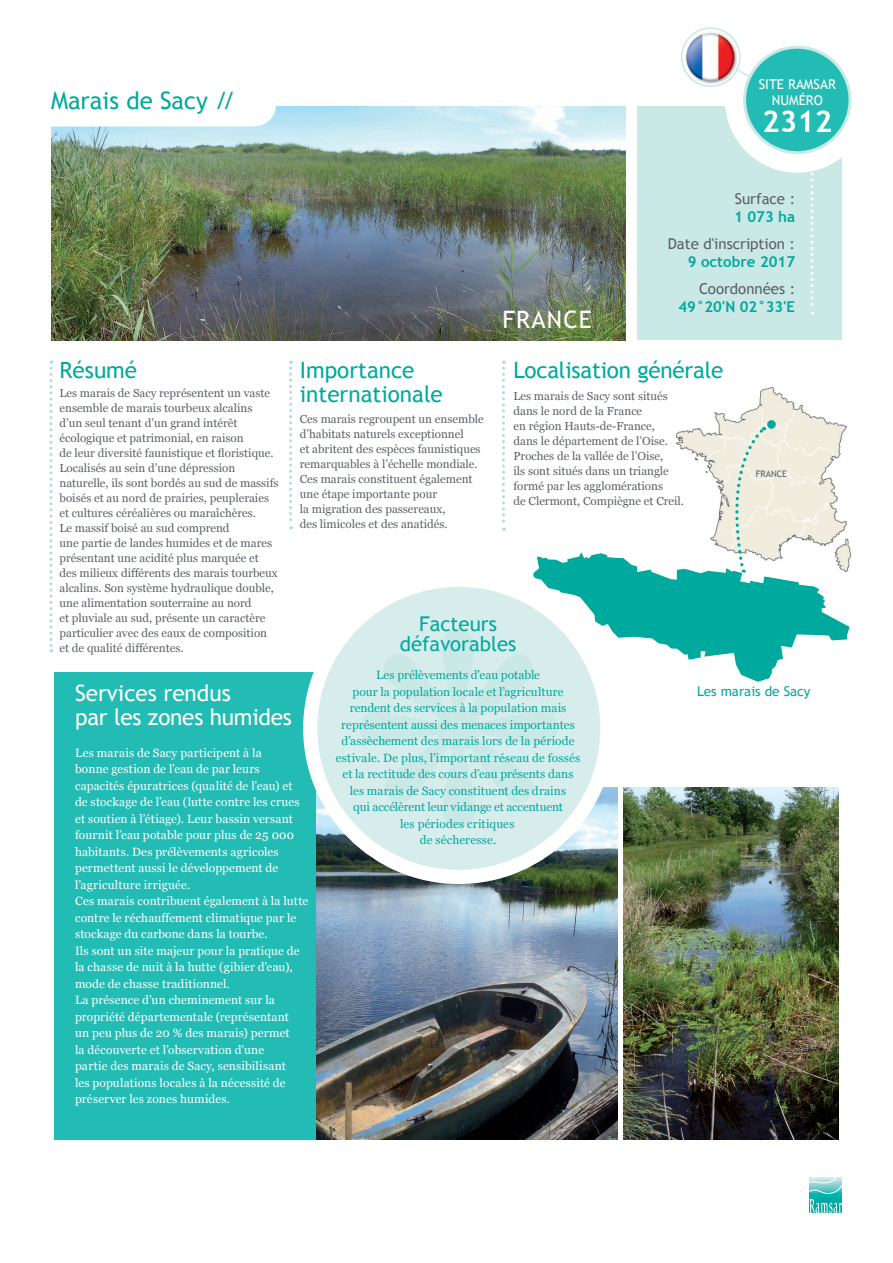
<style>
.page{position:relative;width:893px;height:1263px;background:#fff}
.page>*{position:absolute;margin:0;border:0;box-sizing:border-box;transform-origin:0 0}
.t1{font:700 30px "Trebuchet MS";color:#fff}
.t2{font:24px "Trebuchet MS";color:#00a99d}
.t3{font:24px "Trebuchet MS";letter-spacing:.05em;color:#fff}
.t4{font:22.5px "Trebuchet MS";color:#00a99d}
.t5{font:22.5px "Trebuchet MS";letter-spacing:-.01em;color:#fff}
.t6{font:20.4px "Trebuchet MS";color:#00a99d}
.t7{font:15px "Trebuchet MS";color:#5c6066}
.t8{font:700 15px "Trebuchet MS";color:#00a99d}
.t9{font:13.5px "Trebuchet MS";color:#fff}
.t10{font:13.5px "Trebuchet MS";color:#00a99d}
.t11{font:12px/16.5px "Georgia";letter-spacing:.01em;color:#fff}
.t12{font:12px/16.5px "Georgia";letter-spacing:.005em;color:#00a99d;text-align:center}
.t13{font:11.7px/15px "Georgia";color:#5c6066}
.t14{font:9px "Trebuchet MS";color:#5c6066}
</style>
<div class="page">
<div style="left:54px;top:672px;width:413px;height:468px;background:#22bcb5"></div>
<img style="left:51px;top:106px;width:574px;height:234px">
<div style="left:638px;top:106px;width:204px;height:234px;background:#c9e8e6"></div>
<div style="left:725px;top:28px;width:145px;height:145px;background:#fff;border-radius:50%"></div>
<div style="left:745px;top:47px;width:105px;height:106px;background:#22bcb5;border-radius:50%"></div>
<div style="left:743px;top:46px;width:108px;height:108px;border:3px solid #c9e8e6;border-radius:50%"></div>
<svg style="left:811px;top:170px;width:3px;height:145px"></svg>
<svg style="left:51px;top:106px;width:225px;height:20px"></svg>
<svg style="left:809px;top:1177px;width:33px;height:35px"></svg>
<div style="left:681px;top:27px;width:60px;height:60px;border:2px solid #c9e8e6;border-radius:50%"></div>
<svg style="left:738px;top:67px;width:13px;height:11px"></svg>
<img style="left:684px;top:29px;width:54px;height:57px">
<svg style="left:50px;top:361px;width:3px;height:291px"></svg>
<svg style="left:289px;top:361px;width:3px;height:168px"></svg>
<img style="left:624px;top:827px;width:215px;height:313px">
<img style="left:317px;top:794px;width:301px;height:346px">
<div style="left:303px;top:573px;width:311px;height:311px;background:#fff;border-radius:50%"></div>
<div style="left:317px;top:587px;width:283px;height:283px;background:#d6edec;border-radius:50%"></div>
<svg style="left:360px;top:361px;width:491px;height:466px"></svg>
<p class="t9" style="left:759px;top:76px;width:79px">SITE RAMSAR</p>
<p class="t2" style="left:51px;top:86px;width:186px">Marais de Sacy //</p>
<p class="t9" style="left:772px;top:92px;width:53px">NUMÉRO</p>
<p class="t1" style="left:762px;top:103px;width:72px">2312</p>
<p class="t3" style="left:502px;top:305px;width:91px">FRANCE</p>
<p class="t7" style="left:735px;top:190px;width:62px">Surface :</p>
<p class="t8" style="left:734px;top:208px;width:63px">1 073 ha</p>
<p class="t7" style="left:668px;top:235px;width:129px">Date d'inscription :</p>
<p class="t8" style="left:688px;top:253px;width:109px">9 octobre 2017</p>
<p class="t7" style="left:699px;top:280px;width:98px">Coordonnées :</p>
<p class="t8" style="left:678px;top:298px;width:118px">49°20'N 02°33'E</p>
<p class="t4" style="left:60px;top:357px;width:79px">Résumé</p>
<p class="t13" style="left:60px;top:385px;width:220px">Les marais de Sacy représentent un vaste ensemble de marais tourbeux alcalins<br>d’un seul tenant d’un grand intérêt écologique et patrimonial, en raison<br>de leur diversité faunistique et floristique.<br>Localisés au sein d’une dépression naturelle, ils sont bordés au sud de massifs boisés et au nord de prairies, peupleraies et cultures céréalières ou maraîchères.</p>
<p class="t13" style="left:60px;top:520px;width:220px">Le massif boisé au sud comprend<br>une partie de landes humides et de mares présentant une acidité plus marquée et des milieux différents des marais tourbeux alcalins. Son système hydraulique double, une alimentation souterraine au nord<br>et pluviale au sud, présente un caractère particulier avec des eaux de composition et de qualité différentes.</p>
<p class="t4" style="left:513px;top:357px;width:211px">Localisation générale</p>
<p class="t4" style="left:300px;top:357px;width:116px">Importance</p>
<p class="t4" style="left:300px;top:381px;width:145px">internationale</p>
<p class="t13" style="left:300px;top:410px;width:185px">Ces marais regroupent un ensemble d’habitats naturels exceptionnel<br>et abritent des espèces faunistiques remarquables à l’échelle mondiale.<br>Ces marais constituent également une étape importante pour<br>la migration des passereaux,<br>des limicoles et des anatidés.</p>
<p class="t13" style="left:513px;top:388px;width:156px">Les marais de Sacy sont situés</p>
<p class="t13" style="left:513px;top:403px;width:130px">dans le nord de la France</p>
<p class="t13" style="left:513px;top:418px;width:143px">en région Hauts-de-France,</p>
<p class="t13" style="left:513px;top:433px;width:156px">dans le département de l’Oise.</p>
<p class="t13" style="left:513px;top:448px;width:151px">Proches de la vallée de l’Oise,</p>
<p class="t13" style="left:513px;top:463px;width:157px">ils sont situés dans un triangle</p>
<p class="t13" style="left:513px;top:478px;width:151px">formé par les agglomérations</p>
<p class="t13" style="left:513px;top:493px;width:172px">de Clermont, Compiègne et Creil.</p>
<p class="t14" style="left:756px;top:468px;width:33px">FRANCE</p>
<p class="t6" style="left:419px;top:611px;width:79px">Facteurs</p>
<p class="t6" style="left:400px;top:632px;width:118px">défavorables</p>
<p class="t12" style="left:336px;top:666px;width:246px">Les prélèvements d'eau potable<br>pour la population locale et l’agriculture rendent des services à la population mais représentent aussi des menaces importantes d’assèchement des marais lors de la période estivale. De plus, l’important réseau de fossés et la rectitude des cours d’eau présents dans les marais de Sacy constituent des drains<br>qui accélèrent leur vidange et accentuent<br>les périodes critiques<br>de sécheresse.</p>
<p class="t5" style="left:75px;top:680px;width:157px">Services rendus</p>
<p class="t5" style="left:75px;top:704px;width:218px">par les zones humides</p>
<p class="t11" style="left:75px;top:744px;width:226px">Les marais de Sacy participent à la<br>bonne gestion de l’eau de par leurs capacités épuratrices (qualité de l’eau) et de stockage de l’eau (lutte contre les crues et soutien à l’étiage). Leur bassin versant fournit l’eau potable pour plus de 25 000 habitants. Des prélèvements agricoles permettent aussi le développement de l’agriculture irriguée.</p>
<p class="t11" style="left:75px;top:892px;width:235px">Ces marais contribuent également à la lutte contre le réchauffement climatique par le stockage du carbone dans la tourbe.</p>
<p class="t11" style="left:75px;top:942px;width:226px">Ils sont un site majeur pour la pratique de la chasse de nuit à la hutte (gibier d’eau), mode de chasse traditionnel.</p>
<p class="t11" style="left:75px;top:991px;width:216px">La présence d’un cheminement sur la propriété départementale (représentant un peu plus de 20 % des marais) permet la découverte et l’observation d’une partie des marais de Sacy, sensibilisant les populations locales à la nécessité de préserver les zones humides.</p>
<p class="t10" style="left:697px;top:683px;width:115px">Les marais de Sacy</p>
</div>
